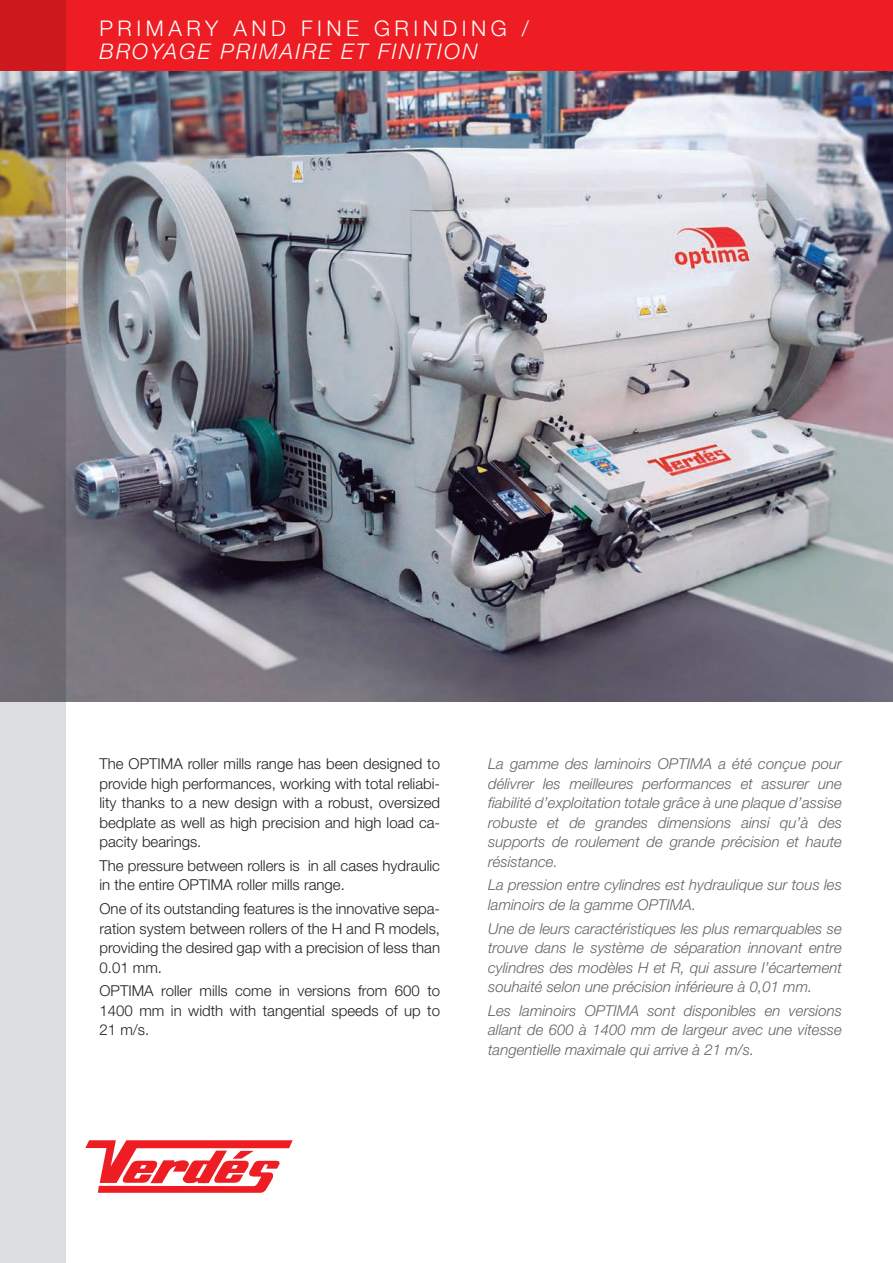
<style>
.page{position:relative;width:893px;height:1263px;background:#fff}
.page>*{position:absolute;margin:0;border:0;box-sizing:border-box;transform-origin:0 0}
.t1{font:italic 300 21.6px "Helvetica Neue LT Std";letter-spacing:.1em;color:#fff}
.t2{font:300 21.6px "Helvetica Neue LT Std";letter-spacing:.21em;color:#fff}
.t3{font:italic 300 15px/19.5px "Helvetica Neue LT Std";color:#636366;text-align:justify}
.t4{font:300 15px/19.5px "Helvetica Neue LT Std";color:#231f20;text-align:justify}
</style>
<div class="page">
<img style="left:65px;top:71px;width:828px;height:630px">
<svg style="left:85px;top:1140px;width:208px;height:53px"></svg>
<div style="left:0;top:0;width:893px;height:71px;background:#ee1d23"></div>
<svg style="left:0;top:0;width:65px;height:1263px;background:#ab9e9f"></svg>
<h1 class="t2" style="left:100px;top:15px;width:431px">PRIMARY AND FINE GRINDING /</h1>
<h1 class="t1" style="left:100px;top:39px;width:379px">BROYAGE PRIMAIRE ET FINITION</h1>
<p class="t4" style="left:100px;top:754px;width:342px">The OPTIMA roller mills range has been designed to provide high performances, working with total reliabi&shy;lity thanks to a new design with a robust, oversized bedplate as well as high precision and high load ca&shy;pacity bearings.</p>
<p class="t4" style="left:100px;top:855px;width:342px">The pressure between rollers is in all cases hydraulic in the entire OPTIMA roller mills range.</p>
<p class="t4" style="left:100px;top:899px;width:342px">One of its outstanding features is the innovative sepa&shy;ration system between rollers of the H and R models, providing the desired gap with a precision of less than 0.01 mm.</p>
<p class="t4" style="left:100px;top:981px;width:342px">OPTIMA roller mills come in versions from 600 to 1400 mm in width with tangential speeds of up to 21 m/s.</p>
<p class="t3" style="left:488px;top:754px;width:355px">La gamme des laminoirs OPTIMA a été conçue pour délivrer les meilleures performances et assurer une fiabilité d’exploitation totale grâce à une plaque d’assise robuste et de grandes dimensions ainsi qu’à des supports de roulement de grande précision et haute résistance.</p>
<p class="t3" style="left:488px;top:875px;width:355px">La pression entre cylindres est hydraulique sur tous les laminoirs de la gamme OPTIMA.</p>
<p class="t3" style="left:488px;top:918px;width:355px">Une de leurs caractéristiques les plus remarquables se trouve dans le système de séparation innovant entre cylindres des modèles H et R, qui assure l’écartement souhaité selon une précision inférieure à 0,01 mm.</p>
<p class="t3" style="left:488px;top:1001px;width:355px">Les laminoirs OPTIMA sont disponibles en versions allant de 600 à 1400 mm de largeur avec une vitesse tangentielle maximale qui arrive à 21 m/s.</p>
</div>
